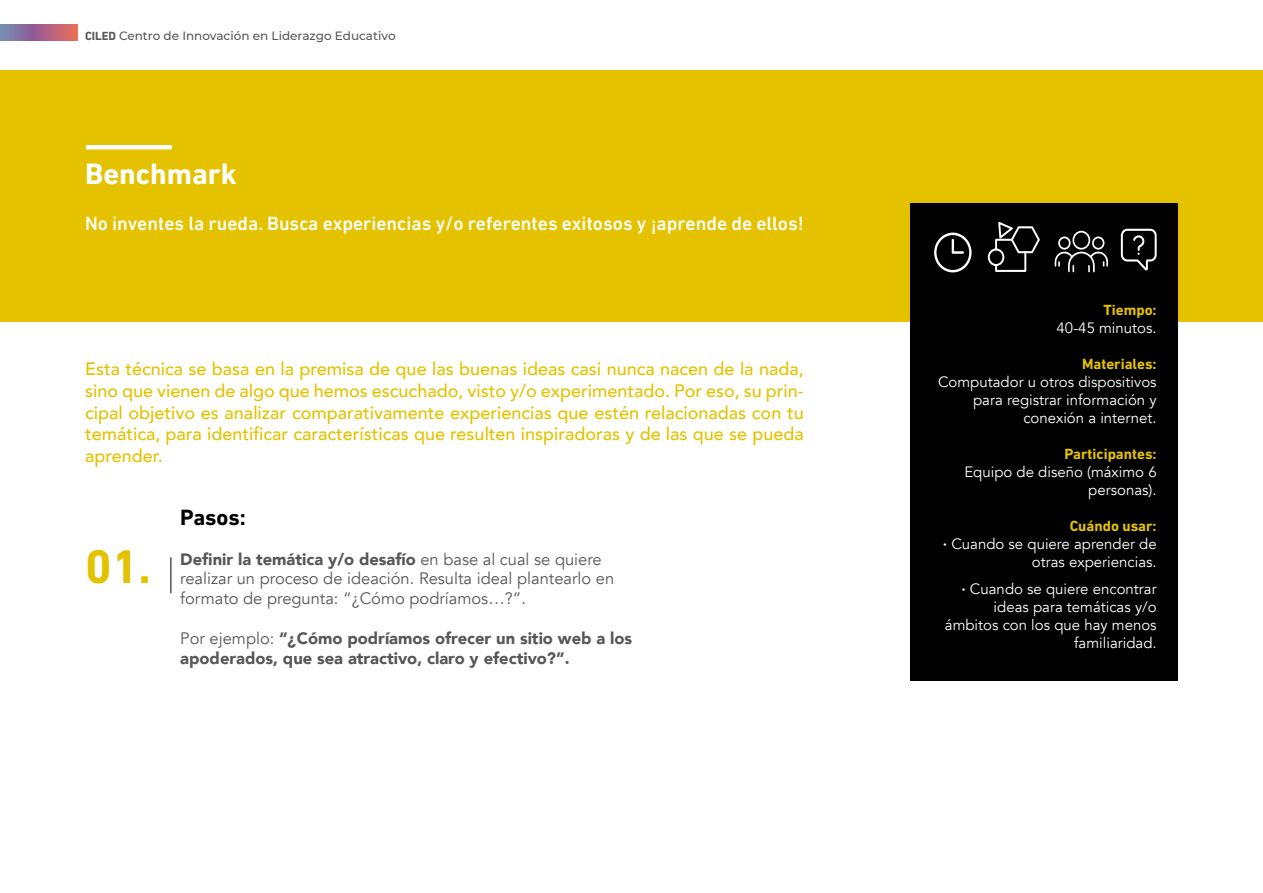
<style>
.page{position:relative;width:1263px;height:893px;background:#fff}
.page>*{position:absolute;margin:0;border:0;box-sizing:border-box;transform-origin:0 0}
.t1{font:700 48px "DIN Next LT Pro";color:#e4c200}
.t2{font:700 30px "DIN Next LT Pro";color:#fff}
.t3{font:700 22.5px "DIN Next LT Pro";color:#000}
.t4{font:500 19.5px "DIN Next LT Pro";color:#fff}
.t5{font:500 18px/21.6px "Avenir";color:#e4c200;text-align:justify}
.t6{font:16.5px/19.8px "Avenir";color:#575756}
.t7{font:900 16.5px/19.8px "Avenir";color:#575756}
.t8{font:15px/18px "Avenir";color:#fff;text-align:right}
.t9{font:700 15px "DIN Next LT Pro";color:#e4c200}
.t10{font:500 12px "Montserrat";color:#575756}
.s1{font-family:"DIN Next LT Pro";font-weight:700}
.s2{font-style:inherit}
.s3{font-weight:900}
.s4{font-weight:400}
.s5{font-weight:800}
</style>
<div class="page">
<svg style="left:0;top:25px;width:78px;height:16px"></svg>
<div style="left:0;top:70px;width:1263px;height:252px;background:#e4c200"></div>
<hr style="left:86px;top:145px;width:86px;height:4px;background:#fff">
<hr style="left:170px;top:557px;width:1px;height:36px;background:#000">
<div style="left:910px;top:203px;width:268px;height:477px;background:#000"></div>
<svg style="left:934px;top:232px;width:38px;height:40px"></svg>
<svg style="left:988px;top:222px;width:52px;height:50px"></svg>
<svg style="left:1054px;top:231px;width:54px;height:41px"></svg>
<svg style="left:1121px;top:229px;width:36px;height:42px"></svg>
<p class="t10" style="left:85px;top:27px;width:312px"><span class="s1">CILED</span> Centro de Innovación en Liderazgo Educativo</p>
<h2 class="t2" style="left:85px;top:156px;width:153px">Benchmark</h2>
<p class="t4" style="left:85px;top:212px;width:720px">No inventes la rueda. Busca experiencias y/o referentes exitosos y ¡aprende de ellos!</p>
<p class="t5" style="left:85px;top:357px;width:720px">Esta técnica se basa en la premisa de que las buenas ideas casi nunca nacen de la nada, sino que vienen de algo que hemos escuchado, visto y/o experimentado. Por eso, su prin&shy;cipal objetivo es analizar comparativamente experiencias que estén relacionadas con tu temática, para identificar características que resulten inspiradoras y de las que se pueda aprender.</p>
<h1 class="t1" style="left:85px;top:538px;width:67px">01.</h1>
<p class="t3" style="left:180px;top:504px;width:67px">Pasos<span class="s2">:</span></p>
<p class="t6" style="left:180px;top:549px;width:435px"><span class="s3">Definir la temática y/o desafío</span> en base al cual se quiere realizar un proceso de ideación. Resulta ideal plantearlo en formato de pregunta: “¿Cómo podríamos…?”.</p>
<p class="t7" style="left:180px;top:628px;width:453px"><span class="s4">Por ejemplo:</span> “¿Cómo podríamos ofrecer un sitio web a los apoderados, que sea atractivo, claro y efectivo?”.</p>
<p class="t9" style="left:1103px;top:301px;width:55px">Tiempo<span class="s2">:</span></p>
<p class="t8" style="left:1057px;top:319px;width:102px">40-45 minutos.</p>
<p class="t9" style="left:1082px;top:355px;width:76px">Materiales<span class="s2">:</span></p>
<p class="t8" style="left:938px;top:373px;width:220px">Computador u otros dispositivos para registrar información y conexión a internet.</p>
<p class="t9" style="left:1064px;top:445px;width:94px">Participantes:</p>
<p class="t8" style="left:964px;top:463px;width:194px">Equipo de diseño (máximo 6 personas).</p>
<p class="t9" style="left:1070px;top:517px;width:88px">Cuándo usar:</p>
<p class="t8" style="left:943px;top:535px;width:215px"><span class="s5">·</span> Cuando se quiere aprender de otras experiencias.</p>
<p class="t8" style="left:945px;top:580px;width:213px"><span class="s5">·</span> Cuando se quiere encontrar ideas para temáticas y/o ámbitos con los que hay menos familiaridad.</p>
</div>
